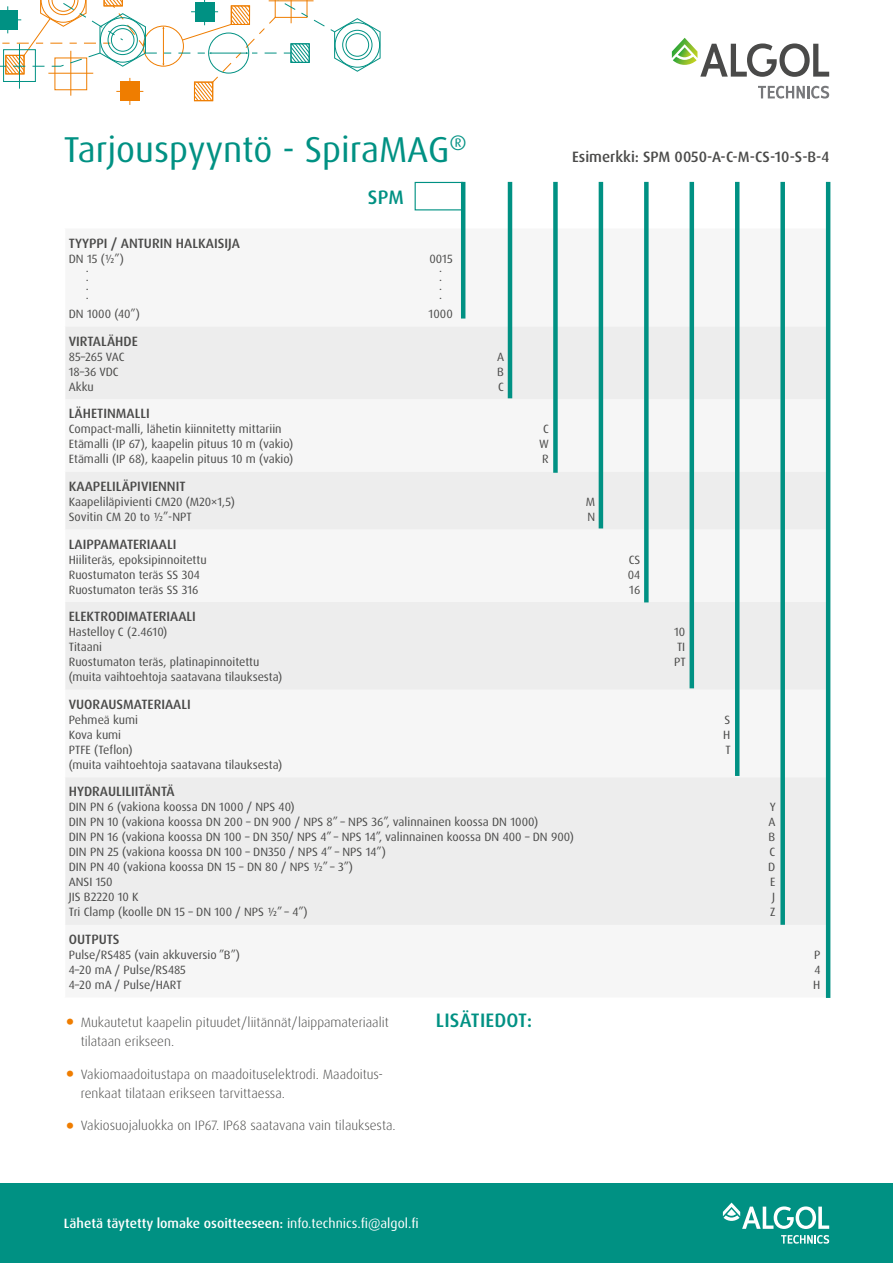
<style>
.page{position:relative;width:893px;height:1263px;background:#fff}
.page>*{position:absolute;margin:0;border:0;box-sizing:border-box;transform-origin:0 0}
.t1{font:36px "Dax Pro";color:#009183}
.t2{font:500 19.5px "Dax Pro";letter-spacing:.01em;color:#009183}
.t3{font:500 15px "Dax Pro";color:#4a4a49}
.t4{font:300 13.5px/19.5px "Dax Pro";color:#4a4a49}
.t5{font:500 13.5px "Dax Pro";color:#4a4a49}
.t6{font:500 13.5px "Dax Pro";color:#fff}
.t7{font:12px "Dax Pro";color:#4a4a49}
.s1{font-size:43.5px;color:#ef7d00}
.s2{font-weight:400}
</style>
<div class="page">
<div style="left:0;top:1183px;width:893px;height:80px;background:#009183"></div>
<svg style="left:781px;top:1235px;width:48px;height:9px"></svg>
<svg style="left:723px;top:1202px;width:106px;height:27px"></svg>
<svg style="left:758px;top:86px;width:71px;height:13px"></svg>
<svg style="left:672px;top:38px;width:157px;height:39px"></svg>
<svg style="left:0;top:0;width:381px;height:105px"></svg>
<div style="left:415px;top:182px;width:48px;height:28px;border:1px solid #009183"></div>
<svg style="left:65px;top:327px;width:761px;height:598px;fill:#ededed"></svg>
<hr style="left:461px;top:182px;width:4px;height:136px;background:#009183">
<hr style="left:508px;top:182px;width:4px;height:216px;background:#009183">
<div style="left:553px;top:182px;width:5px;height:291px;background:#009183"></div>
<hr style="left:599px;top:182px;width:4px;height:346px;background:#009183">
<div style="left:644px;top:182px;width:5px;height:420px;background:#009183"></div>
<hr style="left:690px;top:182px;width:4px;height:506px;background:#009183">
<hr style="left:735px;top:182px;width:4px;height:594px;background:#009183">
<div style="left:780px;top:182px;width:5px;height:743px;background:#009183"></div>
<hr style="left:826px;top:182px;width:4px;height:816px;background:#009183">
<h1 class="t1" style="left:64px;top:127px;width:404px">Tarjouspyyntö - SpiraMAG<sup>®</sup></h1>
<h2 class="t2" style="left:368px;top:184px;width:37px">SPM</h2>
<p class="t3" style="left:572px;top:147px;width:259px">Esimerkki: SPM 0050-A-C-M-CS-10-S-B-4</p>
<p class="t5" style="left:69px;top:234px;width:173px">TYYPPI / ANTURIN HALKAISIJA</p>
<p class="t7" style="left:69px;top:251px;width:57px">DN 15 (½”)</p>
<p class="t7" style="left:429px;top:251px;width:25px">0015</p>
<p class="t7" style="left:86px;top:260px;width:4px">.</p>
<p class="t7" style="left:439px;top:260px;width:4px">.</p>
<p class="t7" style="left:86px;top:269px;width:4px">.</p>
<p class="t7" style="left:439px;top:269px;width:4px">.</p>
<p class="t7" style="left:86px;top:278px;width:4px">.</p>
<p class="t7" style="left:439px;top:278px;width:4px">.</p>
<p class="t7" style="left:86px;top:287px;width:4px">.</p>
<p class="t7" style="left:439px;top:287px;width:4px">.</p>
<p class="t7" style="left:69px;top:306px;width:73px">DN 1000 (40”)</p>
<p class="t7" style="left:429px;top:306px;width:26px">1000</p>
<p class="t5" style="left:69px;top:332px;width:71px">VIRTALÄHDE</p>
<p class="t7" style="left:69px;top:349px;width:57px">85–265 VAC</p>
<p class="t7" style="left:497px;top:349px;width:9px">A</p>
<p class="t7" style="left:69px;top:364px;width:51px">18–36 VDC</p>
<p class="t7" style="left:497px;top:364px;width:8px">B</p>
<p class="t7" style="left:69px;top:379px;width:27px">Akku</p>
<p class="t7" style="left:498px;top:379px;width:7px">C</p>
<p class="t5" style="left:69px;top:405px;width:83px">LÄHETINMALLI</p>
<p class="t7" style="left:69px;top:421px;width:214px">Compact-malli, lähetin kiinnitetty mittariin</p>
<p class="t7" style="left:543px;top:421px;width:7px">C</p>
<p class="t7" style="left:69px;top:436px;width:226px">Etämalli (IP 67), kaapelin pituus 10 m (vakio)</p>
<p class="t7" style="left:539px;top:436px;width:11px">W</p>
<p class="t7" style="left:69px;top:451px;width:226px">Etämalli (IP 68), kaapelin pituus 10 m (vakio)</p>
<p class="t7" style="left:542px;top:451px;width:8px">R</p>
<p class="t5" style="left:69px;top:477px;width:118px">KAAPELILÄPIVIENNIT</p>
<p class="t7" style="left:69px;top:494px;width:168px">Kaapeliläpivienti CM20 (M20×1,5)</p>
<p class="t7" style="left:586px;top:494px;width:11px">M</p>
<p class="t7" style="left:69px;top:509px;width:124px">Sovitin CM 20 to ½”-NPT</p>
<p class="t7" style="left:588px;top:509px;width:9px">N</p>
<p class="t5" style="left:69px;top:535px;width:109px">LAIPPAMATERIAALI</p>
<p class="t7" style="left:69px;top:552px;width:139px">Hiiliteräs, epoksipinnoitettu</p>
<p class="t7" style="left:629px;top:552px;width:13px">CS</p>
<p class="t7" style="left:69px;top:567px;width:133px">Ruostumaton teräs SS 304</p>
<p class="t7" style="left:628px;top:567px;width:14px">04</p>
<p class="t7" style="left:69px;top:582px;width:131px">Ruostumaton teräs SS 316</p>
<p class="t7" style="left:629px;top:582px;width:13px">16</p>
<p class="t5" style="left:69px;top:608px;width:129px">ELEKTRODIMATERIAALI</p>
<p class="t7" style="left:69px;top:624px;width:100px">Hastelloy C (2.4610)</p>
<p class="t7" style="left:674px;top:624px;width:13px">10</p>
<p class="t7" style="left:69px;top:639px;width:35px">Titaani</p>
<p class="t7" style="left:677px;top:639px;width:10px">TI</p>
<p class="t7" style="left:69px;top:654px;width:192px">Ruostumaton teräs, platinapinnoitettu</p>
<p class="t7" style="left:674px;top:654px;width:13px">PT</p>
<p class="t7" style="left:69px;top:669px;width:215px">(muita vaihtoehtoja saatavana tilauksesta)</p>
<p class="t5" style="left:69px;top:695px;width:124px">VUORAUSMATERIAALI</p>
<p class="t7" style="left:69px;top:712px;width:71px">Pehmeä kumi</p>
<p class="t7" style="left:724px;top:712px;width:7px">S</p>
<p class="t7" style="left:69px;top:727px;width:54px">Kova kumi</p>
<p class="t7" style="left:723px;top:727px;width:9px">H</p>
<p class="t7" style="left:69px;top:742px;width:65px">PTFE (Teflon)</p>
<p class="t7" style="left:725px;top:742px;width:7px">T</p>
<p class="t7" style="left:69px;top:757px;width:215px">(muita vaihtoehtoja saatavana tilauksesta)</p>
<p class="t5" style="left:69px;top:783px;width:108px">HYDRAULILIITÄNTÄ</p>
<p class="t7" style="left:69px;top:799px;width:227px">DIN PN 6 (vakiona koossa DN 1000 / NPS 40)</p>
<p class="t7" style="left:770px;top:799px;width:8px">Y</p>
<p class="t7" style="left:69px;top:814px;width:471px">DIN PN 10 (vakiona koossa DN 200 – DN 900 / NPS 8” – NPS 36”, valinnainen koossa DN 1000)</p>
<p class="t7" style="left:768px;top:814px;width:9px">A</p>
<p class="t7" style="left:69px;top:829px;width:507px">DIN PN 16 (vakiona koossa DN 100 – DN 350/ NPS 4” – NPS 14”, valinnainen koossa DN 400 – DN 900)</p>
<p class="t7" style="left:769px;top:829px;width:8px">B</p>
<p class="t7" style="left:69px;top:844px;width:319px">DIN PN 25 (vakiona koossa DN 100 – DN350 / NPS 4” – NPS 14”)</p>
<p class="t7" style="left:770px;top:844px;width:7px">C</p>
<p class="t7" style="left:69px;top:859px;width:286px">DIN PN 40 (vakiona koossa DN 15 – DN 80 / NPS ½” – 3”)</p>
<p class="t7" style="left:768px;top:859px;width:9px">D</p>
<p class="t7" style="left:69px;top:874px;width:45px">ANSI 150</p>
<p class="t7" style="left:770px;top:874px;width:7px">E</p>
<p class="t7" style="left:69px;top:889px;width:71px">JIS B2220 10 K</p>
<p class="t7" style="left:772px;top:889px;width:5px">J</p>
<p class="t7" style="left:69px;top:904px;width:240px">Tri Clamp (koolle DN 15 – DN 100 / NPS ½” – 4”)</p>
<p class="t7" style="left:770px;top:904px;width:7px">Z</p>
<p class="t5" style="left:69px;top:930px;width:52px">OUTPUTS</p>
<p class="t7" style="left:69px;top:947px;width:173px">Pulse/RS485 (vain akkuversio ”B”)</p>
<p class="t7" style="left:814px;top:947px;width:8px">P</p>
<p class="t7" style="left:69px;top:962px;width:119px">4–20 mA / Pulse/RS485</p>
<p class="t7" style="left:814px;top:962px;width:8px">4</p>
<p class="t7" style="left:69px;top:977px;width:114px">4–20 mA / Pulse/HART</p>
<p class="t7" style="left:813px;top:977px;width:9px">H</p>
<p class="t4" style="left:81px;top:1012px;width:310px;text-indent:-17px"><span class="s1">•</span> Mukautetut kaapelin pituudet/liitännät/laippamateriaalit tilataan erikseen.</p>
<p class="t4" style="left:81px;top:1064px;width:304px;text-indent:-17px"><span class="s1">•</span> Vakiomaadoitustapa on maadoituselektrodi. Maadoitus&shy;renkaat tilataan erikseen tarvittaessa.</p>
<p class="t4" style="left:64px;top:1116px;width:333px"><span class="s1">•</span> Vakiosuojaluokka on IP67. IP68 saatavana vain tilauksesta.</p>
<h2 class="t2" style="left:436px;top:1007px;width:98px">LISÄTIEDOT:</h2>
<p class="t6" style="left:64px;top:1215px;width:357px">Lähetä täytetty lomake osoitteeseen: <span class="s2">info.technics.fi@algol.fi</span></p>
</div>
